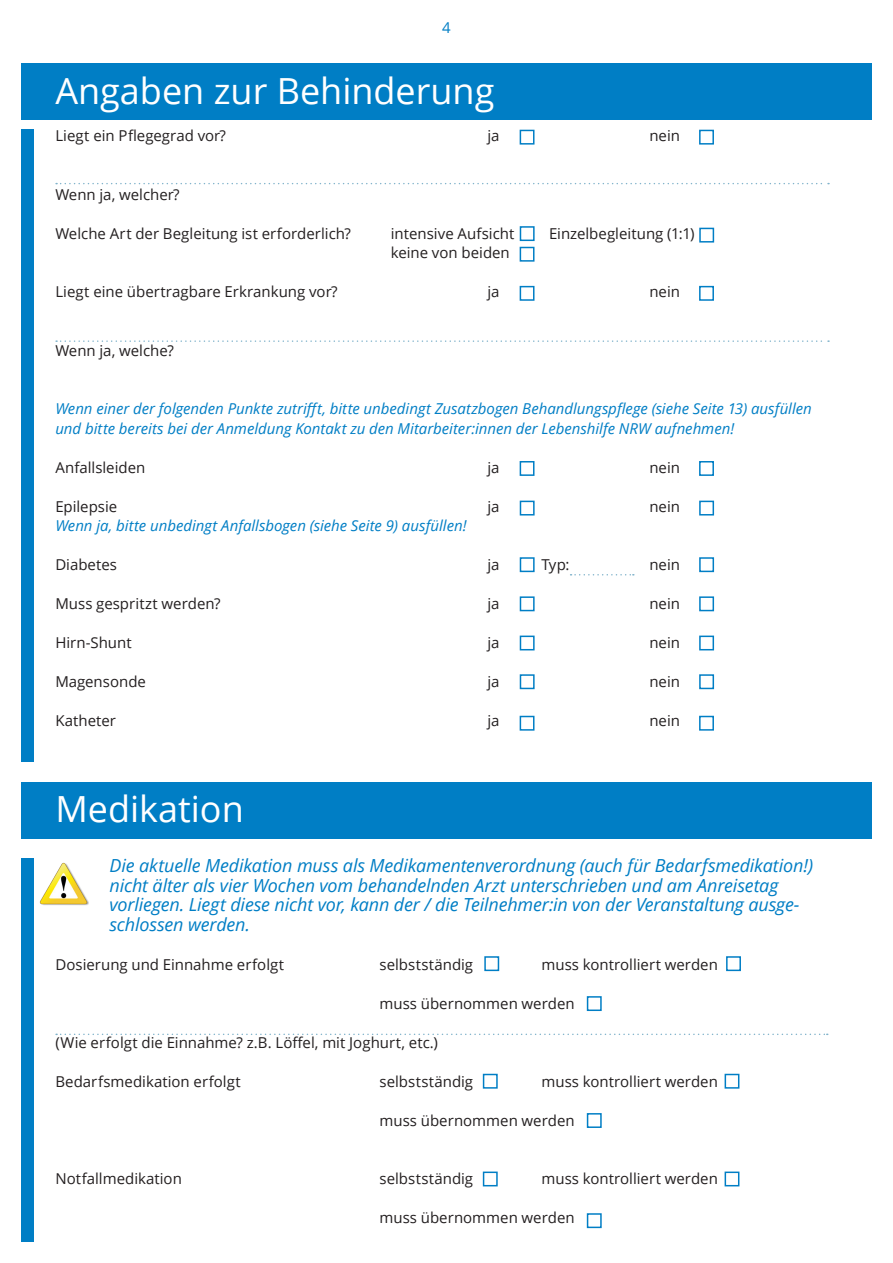
<style>
.page{position:relative;width:893px;height:1263px;background:#fff}
.page>*{position:absolute;margin:0;border:0;box-sizing:border-box;transform-origin:0 0}
.t1{font:36px "Open Sans";color:#fff}
.t2{font:italic 18px/19.5px "Open Sans";letter-spacing:-.01em;color:#007ec5}
.t3{font:15px "Open Sans";color:#231f20}
.t4{font:italic 15px/19.5px "Open Sans";color:#007ec5}
.t5{font:15px "Open Sans";color:#007ec5}
</style>
<div class="page">
<div style="left:21px;top:130px;width:13px;height:632px;background:#007ec5"></div>
<div style="left:21px;top:858px;width:13px;height:384px;background:#007ec5"></div>
<svg style="left:56px;top:1033px;width:772px;height:2px"></svg>
<div style="left:21px;top:64px;width:851px;height:56px;background:#007ec5"></div>
<div style="left:21px;top:782px;width:851px;height:56px;background:#007ec5"></div>
<div style="left:484px;top:956px;width:15px;height:15px;border:2px solid #007ec5"></div>
<div style="left:726px;top:956px;width:15px;height:15px;border:2px solid #007ec5"></div>
<div style="left:483px;top:1074px;width:15px;height:15px;border:2px solid #007ec5"></div>
<div style="left:725px;top:1074px;width:14px;height:15px;border:2px solid #007ec5"></div>
<div style="left:520px;top:130px;width:14px;height:15px;border:2px solid #007ec5"></div>
<div style="left:699px;top:130px;width:15px;height:15px;border:2px solid #007ec5"></div>
<div style="left:520px;top:286px;width:14px;height:15px;border:2px solid #007ec5"></div>
<div style="left:699px;top:286px;width:15px;height:15px;border:2px solid #007ec5"></div>
<div style="left:520px;top:501px;width:15px;height:14px;border:2px solid #007ec5"></div>
<div style="left:699px;top:501px;width:15px;height:14px;border:2px solid #007ec5"></div>
<div style="left:520px;top:557px;width:15px;height:15px;border:2px solid #007ec5"></div>
<div style="left:699px;top:557px;width:15px;height:15px;border:2px solid #007ec5"></div>
<svg style="left:56px;top:340px;width:773px;height:2px"></svg>
<svg style="left:571px;top:574px;width:63px;height:1px"></svg>
<div style="left:520px;top:226px;width:15px;height:15px;border:2px solid #007ec5"></div>
<div style="left:699px;top:228px;width:15px;height:15px;border:2px solid #007ec5"></div>
<img style="left:39px;top:862px;width:49px;height:43px">
<svg style="left:56px;top:183px;width:773px;height:1px"></svg>
<div style="left:520px;top:247px;width:14px;height:15px;border:2px solid #007ec5"></div>
<div style="left:520px;top:461px;width:14px;height:15px;border:2px solid #007ec5"></div>
<div style="left:699px;top:461px;width:15px;height:15px;border:2px solid #007ec5"></div>
<div style="left:520px;top:596px;width:15px;height:15px;border:2px solid #007ec5"></div>
<div style="left:699px;top:596px;width:15px;height:15px;border:2px solid #007ec5"></div>
<div style="left:520px;top:636px;width:15px;height:14px;border:2px solid #007ec5"></div>
<div style="left:699px;top:636px;width:15px;height:14px;border:2px solid #007ec5"></div>
<div style="left:520px;top:674px;width:15px;height:15px;border:2px solid #007ec5"></div>
<div style="left:699px;top:674px;width:15px;height:15px;border:2px solid #007ec5"></div>
<div style="left:520px;top:716px;width:14px;height:15px;border:2px solid #007ec5"></div>
<div style="left:699px;top:716px;width:15px;height:15px;border:2px solid #007ec5"></div>
<div style="left:587px;top:996px;width:15px;height:15px;border:2px solid #007ec5"></div>
<div style="left:587px;top:1113px;width:15px;height:15px;border:2px solid #007ec5"></div>
<div style="left:587px;top:1213px;width:15px;height:15px;border:2px solid #007ec5"></div>
<div style="left:483px;top:1171px;width:15px;height:15px;border:2px solid #007ec5"></div>
<div style="left:725px;top:1171px;width:14px;height:15px;border:2px solid #007ec5"></div>
<p class="t5" style="left:442px;top:17px;width:10px">4</p>
<p class="t1" style="left:55px;top:66px;width:441px">Angaben zur Behinderung</p>
<p class="t3" style="left:55px;top:125px;width:172px">Liegt ein Pflegegrad vor?</p>
<p class="t3" style="left:487px;top:125px;width:14px">ja</p>
<p class="t3" style="left:649px;top:125px;width:32px">nein</p>
<p class="t3" style="left:55px;top:184px;width:126px">Wenn ja, welcher?</p>
<p class="t3" style="left:55px;top:223px;width:297px">Welche Art der Begleitung ist erforderlich?</p>
<p class="t3" style="left:391px;top:223px;width:125px">intensive Aufsicht</p>
<p class="t3" style="left:549px;top:223px;width:147px">Einzelbegleitung (1:1)</p>
<p class="t3" style="left:391px;top:242px;width:120px">keine von beiden</p>
<p class="t3" style="left:55px;top:281px;width:284px">Liegt eine übertragbare Erkrankung vor?</p>
<p class="t3" style="left:487px;top:281px;width:14px">ja</p>
<p class="t3" style="left:649px;top:281px;width:32px">nein</p>
<p class="t3" style="left:55px;top:340px;width:120px">Wenn ja, welche?</p>
<p class="t4" style="left:55px;top:399px;width:758px">Wenn einer der folgenden Punkte zutrifft, bitte unbedingt Zusatzbogen Behandlungspflege (siehe Seite 13) ausfüllen und bitte bereits bei der Anmeldung Kontakt zu den Mitarbeiter:innen der Lebenshilfe NRW aufnehmen!</p>
<p class="t3" style="left:55px;top:457px;width:92px">Anfallsleiden</p>
<p class="t3" style="left:487px;top:457px;width:14px">ja</p>
<p class="t3" style="left:649px;top:457px;width:32px">nein</p>
<p class="t3" style="left:55px;top:496px;width:63px">Epilepsie</p>
<p class="t3" style="left:487px;top:496px;width:14px">ja</p>
<p class="t3" style="left:649px;top:496px;width:32px">nein</p>
<p class="t4" style="left:55px;top:516px;width:413px">Wenn ja, bitte unbedingt Anfallsbogen (siehe Seite 9) ausfüllen!</p>
<p class="t3" style="left:55px;top:554px;width:63px">Diabetes</p>
<p class="t3" style="left:487px;top:554px;width:14px">ja</p>
<p class="t3" style="left:541px;top:554px;width:30px">Typ:</p>
<p class="t3" style="left:649px;top:554px;width:32px">nein</p>
<p class="t3" style="left:55px;top:593px;width:167px">Muss gespritzt werden?</p>
<p class="t3" style="left:487px;top:593px;width:14px">ja</p>
<p class="t3" style="left:649px;top:593px;width:32px">nein</p>
<p class="t3" style="left:55px;top:632px;width:78px">Hirn-Shunt</p>
<p class="t3" style="left:487px;top:632px;width:14px">ja</p>
<p class="t3" style="left:649px;top:632px;width:32px">nein</p>
<p class="t3" style="left:55px;top:671px;width:92px">Magensonde</p>
<p class="t3" style="left:487px;top:671px;width:14px">ja</p>
<p class="t3" style="left:649px;top:671px;width:32px">nein</p>
<p class="t3" style="left:55px;top:710px;width:62px">Katheter</p>
<p class="t3" style="left:487px;top:710px;width:14px">ja</p>
<p class="t3" style="left:649px;top:710px;width:32px">nein</p>
<p class="t1" style="left:55px;top:784px;width:190px">Medikation</p>
<p class="t2" style="left:109px;top:855px;width:705px">Die aktuelle Medikation muss als Medikamentenverordnung (auch für Bedarfsmedikation!) nicht älter als vier Wochen vom behandelnden Arzt unterschrieben und am Anreisetag</p>
<p class="t2" style="left:109px;top:894px;width:692px">vorliegen. Liegt diese nicht vor, kann der / die Teilnehmer:in von der Veranstaltung ausge&shy;schlossen werden.</p>
<p class="t3" style="left:55px;top:954px;width:230px">Dosierung und Einnahme erfolgt</p>
<p class="t3" style="left:379px;top:954px;width:95px">selbstständig</p>
<p class="t3" style="left:541px;top:954px;width:178px">muss kontrolliert werden</p>
<p class="t3" style="left:379px;top:993px;width:197px">muss übernommen werden</p>
<p class="t3" style="left:55px;top:1032px;width:384px">(Wie erfolgt die Einnahme? z.B. Löffel, mit Joghurt, etc.)</p>
<p class="t3" style="left:55px;top:1071px;width:187px">Bedarfsmedikation erfolgt</p>
<p class="t3" style="left:379px;top:1071px;width:95px">selbstständig</p>
<p class="t3" style="left:541px;top:1071px;width:178px">muss kontrolliert werden</p>
<p class="t3" style="left:379px;top:1110px;width:197px">muss übernommen werden</p>
<p class="t3" style="left:55px;top:1168px;width:128px">Notfallmedikation</p>
<p class="t3" style="left:379px;top:1168px;width:95px">selbstständig</p>
<p class="t3" style="left:541px;top:1168px;width:178px">muss kontrolliert werden</p>
<p class="t3" style="left:379px;top:1207px;width:197px">muss übernommen werden</p>
</div>
